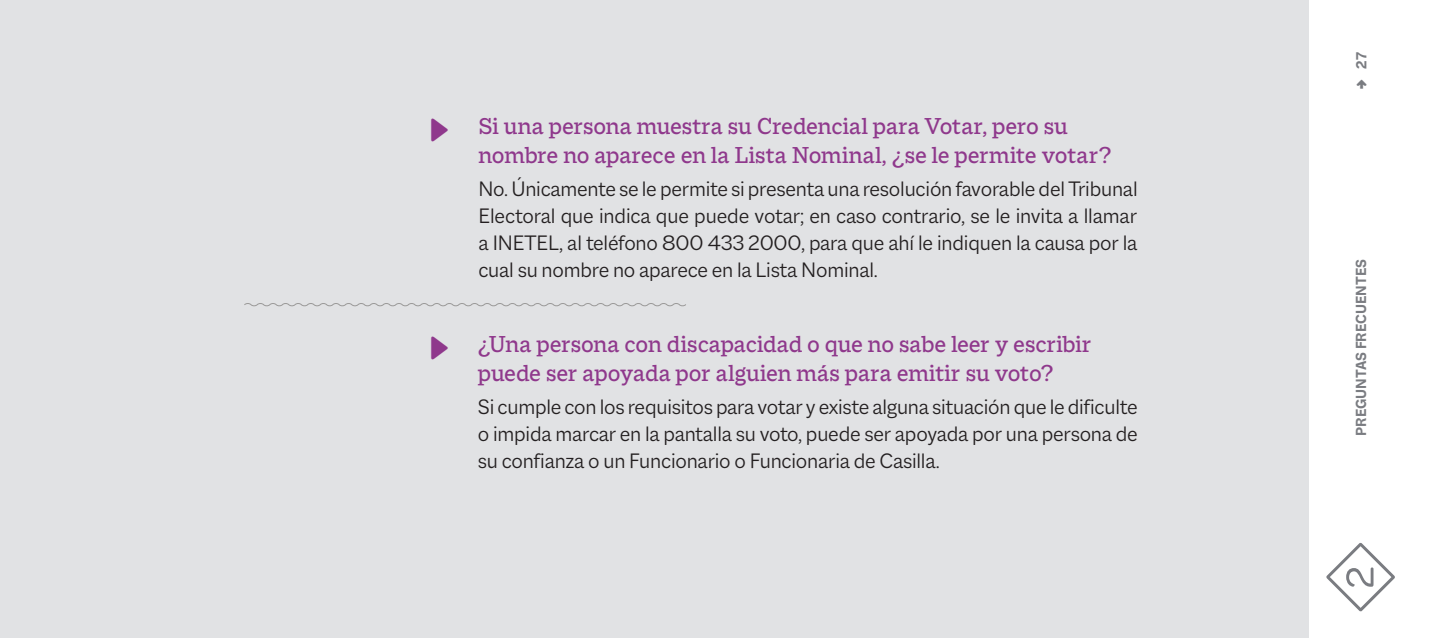
<style>
.page{position:relative;width:1436px;height:638px;background:#fff}
.page>*{position:absolute;margin:0;border:0;box-sizing:border-box;transform-origin:0 0}
.t1{font:300 77.4px "Omnes";color:#7a7c81}
.Destacado_-_Pregunta{font:500 24.75px/29.2px "Macklin Slab";letter-spacing:-.01em;color:#8f388c}
.Cuerpo_de_texto{font:300 22.5px/27.2px "Macklin Sans";letter-spacing:-.01em;color:#231f20;text-align:justify}
.t2{font:700 15.75px "Macklin Sans";color:#7a7c81}
.t3{font:700 15.75px "Omnes";color:#7a7c81}
</style>
<div class="page">
<div style="left:0;top:0;width:1307px;height:638px;background:#e1e2e4"></div>
<svg style="left:244px;top:303px;width:442px;height:4px"></svg>
<p class="Destacado_-_Pregunta" style="left:478px;top:111px;width:634px">Si una persona muestra su Credencial para Votar, pero su nombre no aparece en la Lista Nominal, ¿se le permite votar?</p>
<p class="Cuerpo_de_texto" style="left:478px;top:174px;width:660px">No. Únicamente se le permite si presenta una resolución favorable del Tribunal Electoral que indica que puede votar; en caso contrario, se le invita a llamar a INETEL, al teléfono 800 433 2000, para que ahí le indiquen la causa por la cual su nombre no aparece en la Lista Nominal.</p>
<p class="Destacado_-_Pregunta" style="left:478px;top:329px;width:615px">¿Una persona con discapacidad o que no sabe leer y escribir puede ser apoyada por alguien más para emitir su voto?</p>
<p class="Cuerpo_de_texto" style="left:478px;top:393px;width:661px">Si cumple con los requisitos para votar y existe alguna situación que le dificulte o impida marcar en la pantalla su voto, puede ser apoyada por una persona de su confianza o un Funcionario o Funcionaria de Casilla.</p>
<p class="t2" style="left:1351px;top:69px;width:18px;rotate:-90deg">27</p>
<p class="t3" style="left:1349px;top:89px;width:11px;rotate:-90deg">•</p>
<p class="t2" style="left:1351px;top:436px;width:178px;rotate:-90deg">PREGUNTAS FRECUENTES</p>
<h1 class="t1" style="left:1308px;top:606px;width:71px;rotate:-90deg">2</h1>
</div>
